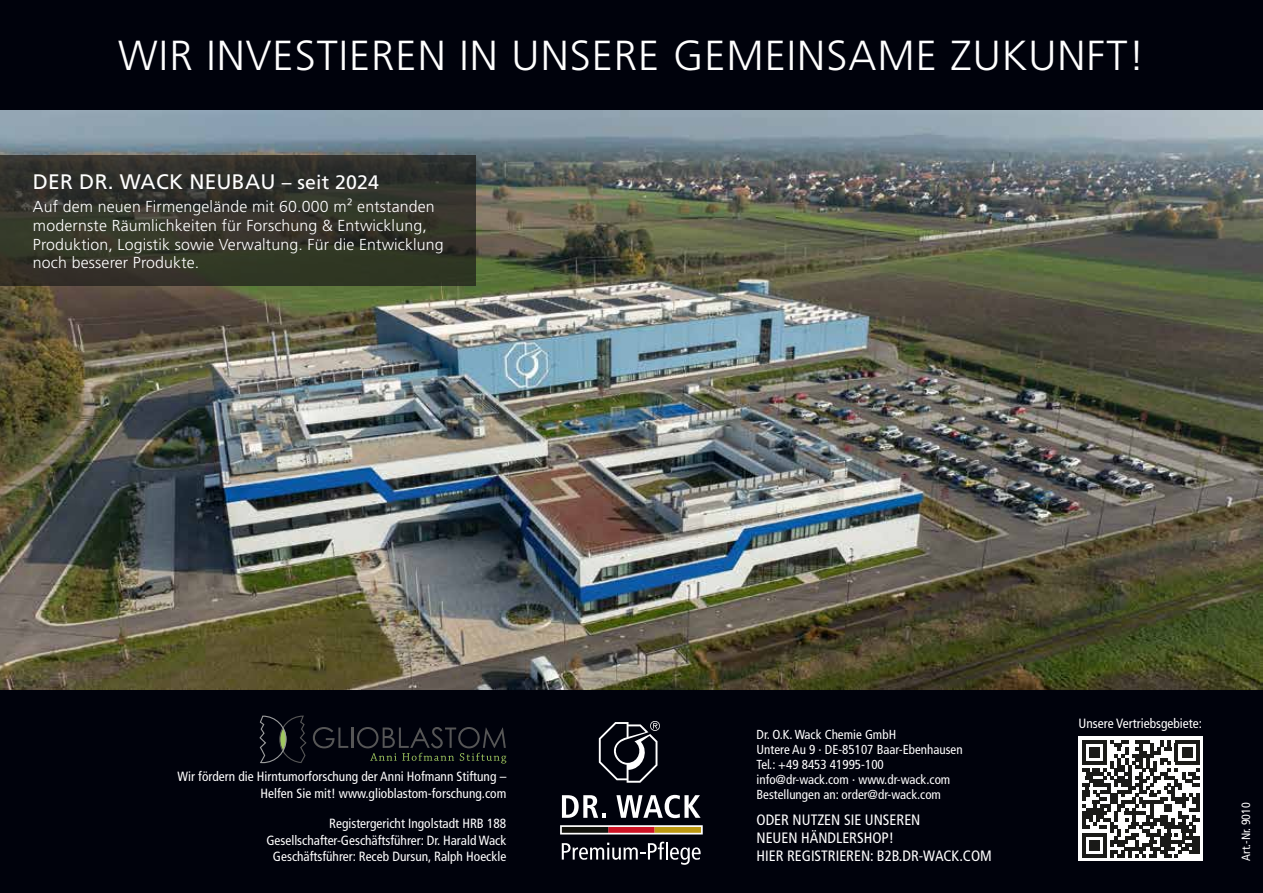
<style>
.page{position:relative;width:1263px;height:893px;background:#00020c}
.page>*{position:absolute;margin:0;border:0;box-sizing:border-box;transform-origin:0 0}
.t1{font:300 42px "Frutiger LT Pro";letter-spacing:.025em;color:#fff}
.t2{font:21px "Frutiger LT Pro";letter-spacing:.01em;color:#fff}
.t3{font:300 15.9px/18.9px "Frutiger LT Pro";letter-spacing:.01em;color:#fff}
.t4{font:condensed 15px/18px "Frutiger LT Pro";color:#fff}
.t5{font:condensed 13.35px/16.5px "Frutiger LT Pro";color:#fff;text-align:right}
.t6{font:condensed 13.05px/15px "Frutiger LT Pro";color:#fff}
.t7{font:condensed 12px "Frutiger LT Pro";color:#fff}
.s1{font-size:19.5px}
</style>
<div class="page">
<img style="left:0;top:111px;width:1263px;height:578px">
<svg style="left:0;top:156px;width:475px;height:130px;fill:#323429"></svg>
<div style="left:1078px;top:736px;width:125px;height:125px;background:#fff"></div>
<svg style="left:1082px;top:740px;width:117px;height:118px"></svg>
<hr style="left:1175px;top:740px;width:24px;height:4px;background:#1a1a18">
<svg style="left:560px;top:825px;width:143px;height:9px"></svg>
<div style="left:608px;top:827px;width:47px;height:6px;background:#cd1324"></div>
<div style="left:562px;top:827px;width:46px;height:6px;background:#13130d"></div>
<div style="left:655px;top:827px;width:46px;height:6px;background:#bc9810"></div>
<svg style="left:562px;top:795px;width:44px;height:23px"></svg>
<svg style="left:616px;top:795px;width:84px;height:23px"></svg>
<svg style="left:562px;top:842px;width:139px;height:23px"></svg>
<svg style="left:599px;top:721px;width:61px;height:62px"></svg>
<svg style="left:259px;top:716px;width:48px;height:47px"></svg>
<svg style="left:313px;top:727px;width:35px;height:21px"></svg>
<hr style="left:351px;top:727px;width:2px;height:21px;background:#565656">
<svg style="left:357px;top:727px;width:149px;height:36px"></svg>
<h1 class="t1" style="left:118px;top:31px;width:1028px">WIR INVESTIEREN IN UNSERE GEMEINSAME ZUKUNFT!</h1>
<h2 class="t2" style="left:33px;top:169px;width:348px">DER DR. WACK NEUBAU <span class="s1">– seit 2024</span></h2>
<p class="t3" style="left:33px;top:197px;width:412px">Auf dem neuen Firmengelände mit 60.000 m² entstanden modernste Räumlichkeiten für Forschung &amp; Entwicklung, Produktion, Logistik sowie Verwaltung. Für die Entwicklung noch besserer Produkte.</p>
<p class="t5" style="left:178px;top:769px;width:330px">Wir fördern die Hirntumorforschung der Anni Hofmann Stiftung –<br>Helfen Sie mit! www.glioblastom-forschung.com</p>
<p class="t5" style="left:266px;top:815px;width:241px">Registergericht Ingolstadt HRB 188<br>Gesellschafter-Geschäftsführer: Dr. Harald Wack<br>Geschäftsführer: Receb Dursun, Ralph Hoeckle</p>
<p class="t6" style="left:756px;top:727px;width:208px">Dr. O.K. Wack Chemie GmbH<br>Untere Au 9 · DE-85107 Baar-Ebenhausen<br>Tel.: +49 8453 41995-100 info@dr-wack.com · www.dr-wack.com<br>Bestellungen an: order@dr-wack.com</p>
<p class="t4" style="left:756px;top:811px;width:237px">ODER NUTZEN SIE UNSEREN<br>NEUEN HÄNDLERSHOP!<br>HIER REGISTRIEREN: B2B.DR-WACK.COM</p>
<p class="t5" style="left:1078px;top:715px;width:125px">Unsere Vertriebsgebiete:</p>
<p class="t7" style="left:1239px;top:861px;width:60px;rotate:-90deg">Art.-Nr. 9010</p>
</div>
